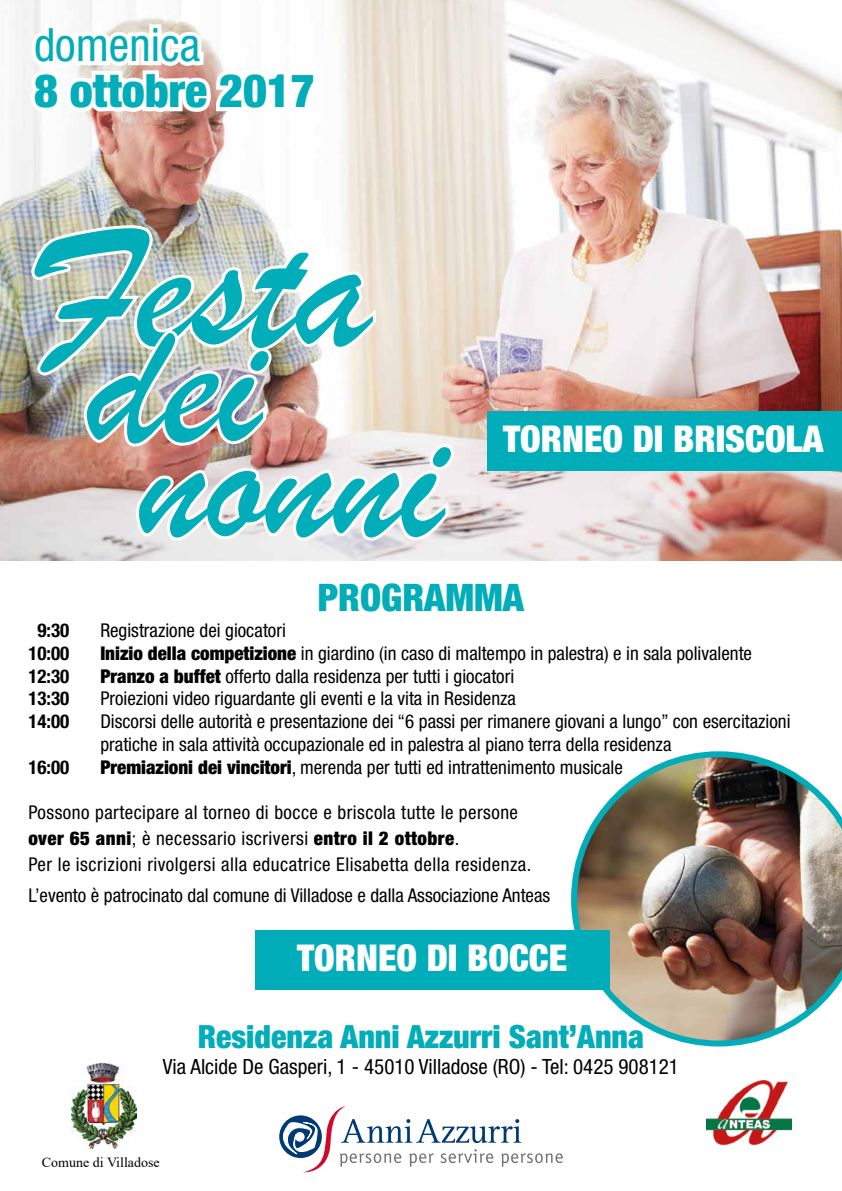
<style>
.page{position:relative;width:842px;height:1191px;background:#fff}
.page>*{position:absolute;margin:0;border:0;box-sizing:border-box;transform-origin:0 0}
.t1{font:186px "Brush Script";color:#00adb8}
.t2{font:900 condensed 46px "Helvetica Neue LT Std";color:#00adb8}
.t3{font:condensed 46px "Helvetica Neue LT Std";color:#00adb8}
.t4{font:900 condensed 38px "Helvetica Neue LT Std";color:#00adb8}
.t5{font:900 condensed 37px "Helvetica Neue LT Std";color:#fff}
.t6{font:900 condensed 32px "Helvetica Neue LT Std";color:#00adb8}
.t7{font:condensed 21px "Helvetica Neue LT Std";color:#000}
.t8{font:condensed 19px/22.8px "Helvetica Neue LT Std";color:#000}
.t9{font:condensed 19px/25.6px "Helvetica Neue LT Std";letter-spacing:.025em;color:#000}
.t10{font:700 condensed 19px "Helvetica Neue LT Std";color:#000}
.t11{font:14px "Times New Roman";color:#000}
.s1{font-weight:900}
</style>
<div class="page">
<img style="left:0;top:0;width:842px;height:560px">
<svg style="left:279px;top:1115px;width:43px;height:43px"></svg>
<svg style="left:282px;top:1106px;width:281px;height:66px"></svg>
<div style="left:295px;top:1132px;width:10px;height:9px;background:#fff;border-radius:50%"></div>
<img style="left:27px;top:221px;width:430px;height:322px">
<svg style="left:27px;top:20px;width:294px;height:96px"></svg>
<img style="left:706px;top:1080px;width:85px;height:66px">
<img style="left:72px;top:1063px;width:65px;height:85px">
<img style="left:571px;top:751px;width:271px;height:295px">
<div style="left:255px;top:930px;width:354px;height:59px;background:#00adb8"></div>
<div style="left:488px;top:411px;width:354px;height:60px;background:#00adb8"></div>
<h2 class="t3" style="left:34px;top:18px;width:168px">domenica</h2>
<h2 class="t2" style="left:34px;top:62px;width:282px">8 ottobre 2017</h2>
<h1 class="t1" style="left:34px;top:173px;width:338px">Festa</h1>
<h1 class="t1" style="left:86px;top:269px;width:176px">dei</h1>
<h1 class="t1" style="left:139px;top:365px;width:306px">nonni</h1>
<h3 class="t5" style="left:503px;top:416px;width:322px">TORNEO DI BRISCOLA</h3>
<h3 class="t4" style="left:318px;top:574px;width:208px">PROGRAMMA</h3>
<p class="t10" style="left:37px;top:618px;width:33px">9:30</p>
<p class="t8" style="left:100px;top:618px;width:187px">Registrazione dei giocatori</p>
<p class="t10" style="left:28px;top:641px;width:43px">10:00</p>
<p class="t8" style="left:100px;top:641px;width:653px"><span class="s1">Inizio della competizione</span> in giardino (in caso di maltempo in palestra) e in sala polivalente</p>
<p class="t10" style="left:28px;top:664px;width:43px">12:30</p>
<p class="t8" style="left:100px;top:664px;width:415px"><span class="s1">Pranzo a buffet</span> offerto dalla residenza per tutti i giocatori</p>
<p class="t10" style="left:28px;top:687px;width:43px">13:30</p>
<p class="t8" style="left:100px;top:687px;width:417px">Proiezioni video riguardante gli eventi e la vita in Residenza</p>
<p class="t10" style="left:28px;top:710px;width:43px">14:00</p>
<p class="t8" style="left:100px;top:710px;width:692px">Discorsi delle autorità e presentazione dei “6 passi per rimanere giovani a lungo” con esercitazioni pratiche in sala attività occupazionale ed in palestra al piano terra della residenza</p>
<p class="t10" style="left:28px;top:755px;width:43px">16:00</p>
<p class="t8" style="left:100px;top:755px;width:524px"><span class="s1">Premiazioni dei vincitori</span>, merenda per tutti ed intrattenimento musicale</p>
<p class="t9" style="left:28px;top:799px;width:505px">Possono partecipare al torneo di bocce e briscola tutte le persone <span class="s1">over 65 anni</span>; è necessario iscriversi <span class="s1">entro il 2 ottobre</span>.<br>Per le iscrizioni rivolgersi alla educatrice Elisabetta della residenza.</p>
<p class="t8" style="left:28px;top:883px;width:523px">L’evento è patrocinato dal comune di Villadose e dalla Associazione Anteas</p>
<h3 class="t5" style="left:297px;top:934px;width:272px">TORNEO DI BOCCE</h3>
<h3 class="t6" style="left:198px;top:1017px;width:448px">Residenza Anni Azzurri Sant’Anna</h3>
<p class="t7" style="left:163px;top:1054px;width:518px">Via Alcide De Gasperi, 1 - 45010 Villadose (RO) - Tel: 0425 908121</p>
<p class="t11" style="left:42px;top:1152px;width:119px">Comune di Villadose</p>
</div>
